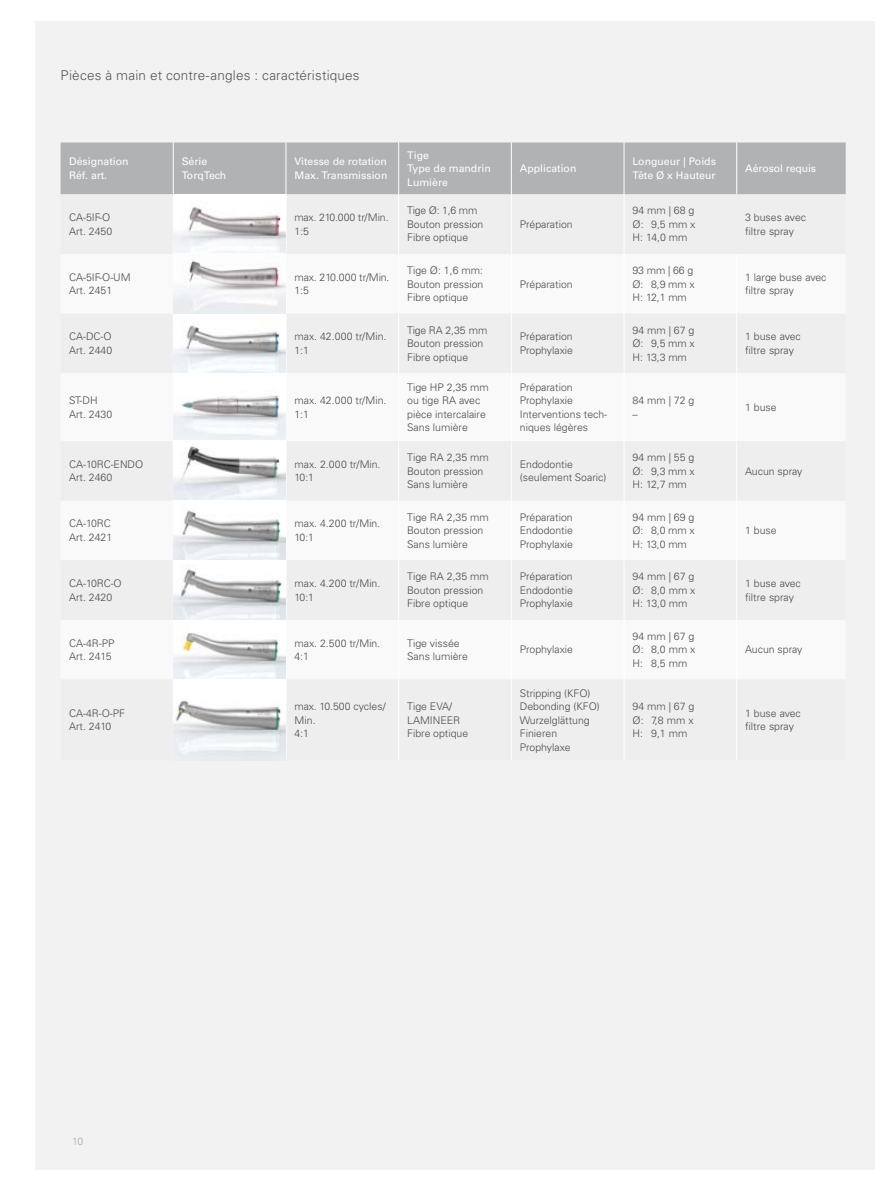
<style>
.page{position:relative;width:893px;height:1191px;background:#fff}
.page>*{position:absolute;margin:0;border:0;box-sizing:border-box;transform-origin:0 0}
.headline_28pt_-_de{font:300 13.5px "Univers LT Pro 45";letter-spacing:.015em;color:#565656}
.Copy{font:300 10.5px/13.5px "Univers LT Pro 45";color:#494948}
.Copyhead{font:10.5px/13.5px "Univers LT Pro 55 Roman";color:#fff}
.Copyhead-2{font:300 10.5px/13.5px "Univers LT Pro 45";color:#494948}
.Copy-2{font:10.5px/13.5px "Univers LT Pro 55 Roman";color:#fff}
.headline_28pt_-_de-2{font:300 10.5px "Univers LT Pro 45";color:#a7a7a8}
</style>
<div class="page">
<div style="left:35px;top:21px;width:840px;height:1148px;background:#f2f2f2"></div>
<div style="left:61px;top:142px;width:785px;height:53px;background:#b1b2b3"></div>
<hr style="left:398px;top:142px;width:1px;height:52px;background:#fff">
<hr style="left:511px;top:142px;width:1px;height:52px;background:#fff">
<hr style="left:624px;top:142px;width:1px;height:52px;background:#fff">
<hr style="left:736px;top:142px;width:1px;height:52px;background:#fff">
<hr style="left:736px;top:254px;width:1px;height:59px;background:#fff">
<hr style="left:736px;top:313px;width:1px;height:60px;background:#fff">
<hr style="left:736px;top:373px;width:1px;height:68px;background:#fff">
<hr style="left:624px;top:441px;width:1px;height:59px;background:#fff">
<hr style="left:736px;top:441px;width:1px;height:59px;background:#fff">
<hr style="left:624px;top:500px;width:1px;height:60px;background:#fff">
<hr style="left:736px;top:500px;width:1px;height:60px;background:#fff">
<hr style="left:624px;top:560px;width:1px;height:60px;background:#fff">
<hr style="left:736px;top:560px;width:1px;height:60px;background:#fff">
<hr style="left:624px;top:620px;width:1px;height:59px;background:#fff">
<hr style="left:736px;top:620px;width:1px;height:59px;background:#fff">
<hr style="left:624px;top:679px;width:1px;height:81px;background:#fff">
<hr style="left:736px;top:679px;width:1px;height:81px;background:#fff">
<hr style="left:286px;top:194px;width:1px;height:60px;background:#fff">
<hr style="left:286px;top:254px;width:1px;height:59px;background:#fff">
<hr style="left:286px;top:313px;width:1px;height:60px;background:#fff">
<hr style="left:286px;top:373px;width:1px;height:68px;background:#fff">
<hr style="left:286px;top:441px;width:1px;height:59px;background:#fff">
<hr style="left:286px;top:500px;width:1px;height:60px;background:#fff">
<hr style="left:286px;top:560px;width:1px;height:60px;background:#fff">
<hr style="left:286px;top:620px;width:1px;height:59px;background:#fff">
<hr style="left:286px;top:679px;width:1px;height:81px;background:#fff">
<hr style="left:173px;top:142px;width:1px;height:52px;background:#fff">
<hr style="left:286px;top:142px;width:1px;height:52px;background:#fff">
<hr style="left:398px;top:194px;width:1px;height:60px;background:#fff">
<hr style="left:398px;top:254px;width:1px;height:59px;background:#fff">
<hr style="left:398px;top:313px;width:1px;height:60px;background:#fff">
<hr style="left:398px;top:373px;width:1px;height:68px;background:#fff">
<hr style="left:398px;top:441px;width:1px;height:59px;background:#fff">
<hr style="left:511px;top:441px;width:1px;height:59px;background:#fff">
<hr style="left:398px;top:500px;width:1px;height:60px;background:#fff">
<hr style="left:511px;top:500px;width:1px;height:60px;background:#fff">
<hr style="left:398px;top:560px;width:1px;height:60px;background:#fff">
<hr style="left:511px;top:560px;width:1px;height:60px;background:#fff">
<hr style="left:398px;top:620px;width:1px;height:59px;background:#fff">
<hr style="left:511px;top:620px;width:1px;height:59px;background:#fff">
<hr style="left:398px;top:679px;width:1px;height:81px;background:#fff">
<hr style="left:511px;top:679px;width:1px;height:81px;background:#fff">
<hr style="left:511px;top:194px;width:1px;height:60px;background:#fff">
<hr style="left:624px;top:194px;width:1px;height:60px;background:#fff">
<hr style="left:511px;top:254px;width:1px;height:59px;background:#fff">
<hr style="left:624px;top:254px;width:1px;height:59px;background:#fff">
<hr style="left:511px;top:313px;width:1px;height:60px;background:#fff">
<hr style="left:624px;top:313px;width:1px;height:60px;background:#fff">
<hr style="left:511px;top:373px;width:1px;height:68px;background:#fff">
<hr style="left:624px;top:373px;width:1px;height:68px;background:#fff">
<div style="left:173px;top:313px;width:113px;height:60px;background:#fff"></div>
<img style="left:173px;top:325px;width:113px;height:48px">
<div style="left:173px;top:373px;width:113px;height:68px;background:#fff"></div>
<img style="left:173px;top:395px;width:113px;height:45px">
<svg style="left:173px;top:441px;width:113px;height:59px"></svg>
<div style="left:173px;top:500px;width:113px;height:60px;background:#fff"></div>
<img style="left:173px;top:510px;width:113px;height:50px">
<div style="left:173px;top:560px;width:113px;height:60px;background:#fff"></div>
<img style="left:173px;top:566px;width:113px;height:54px">
<div style="left:173px;top:620px;width:113px;height:59px;background:#fff"></div>
<img style="left:173px;top:633px;width:113px;height:46px">
<div style="left:173px;top:679px;width:113px;height:81px;background:#fff"></div>
<img style="left:173px;top:700px;width:113px;height:60px">
<div style="left:173px;top:194px;width:113px;height:60px;background:#fff"></div>
<img style="left:173px;top:206px;width:113px;height:107px">
<p class="headline_28pt_-_de" style="left:61px;top:66px;width:301px">Pièces à main et contre-angles : caractéristiques</p>
<p class="Copy-2" style="left:69px;top:154px;width:61px">Désignation<br>Réf. art.</p>
<p class="Copyhead" style="left:182px;top:154px;width:46px">Série<br>TorqTech</p>
<p class="Copyhead" style="left:294px;top:154px;width:94px">Vitesse de rotation<br>Max. Transmission</p>
<p class="Copyhead" style="left:407px;top:148px;width:85px">Tige<br>Type de mandrin<br>Lumière</p>
<p class="Copy" style="left:69px;top:210px;width:45px">CA-5IF-O<br>Art. 2450</p>
<p class="Copyhead-2" style="left:294px;top:210px;width:96px">max. 210.000 tr/Min.<br>1:5</p>
<p class="Copyhead-2" style="left:407px;top:204px;width:78px">Tige Ø: 1,6 mm<br>Bouton pression<br>Fibre optique</p>
<p class="Copy" style="left:69px;top:270px;width:63px">CA-5IF-O-UM<br>Art. 2451</p>
<p class="Copy" style="left:294px;top:270px;width:97px">max. 210.000 tr/Min.<br>1:5</p>
<p class="Copy" style="left:407px;top:263px;width:78px;text-align:justify">Tige Ø: 1,6 mm:<br>Bouton pression Fibre optique</p>
<p class="Copyhead" style="left:520px;top:161px;width:58px">Application</p>
<p class="Copyhead" style="left:632px;top:154px;width:85px">Longueur | Poids<br>Tête Ø x Hauteur</p>
<p class="Copyhead" style="left:745px;top:161px;width:72px">Aérosol requis</p>
<p class="Copyhead-2" style="left:520px;top:217px;width:54px">Préparation</p>
<p class="Copy" style="left:520px;top:277px;width:54px">Préparation</p>
<p class="Copyhead-2" style="left:632px;top:204px;width:64px;text-align:justify">94 mm | 68 g Ø: 9,5 mm x H: 14,0 mm</p>
<p class="Copyhead-2" style="left:745px;top:210px;width:62px">3 buses avec filtre spray</p>
<p class="Copy" style="left:632px;top:263px;width:64px">93 mm | 66 g<br>Ø: 8,9 mm x<br>H: 12,1 mm</p>
<p class="Copy" style="left:745px;top:270px;width:83px">1 large buse avec filtre spray</p>
<p class="Copy" style="left:69px;top:329px;width:45px">CA-DC-O<br>Art. 2440</p>
<p class="Copy" style="left:294px;top:329px;width:93px">max. 42.000 tr/Min.<br>1:1</p>
<p class="Copy" style="left:407px;top:323px;width:82px">Tige RA 2,35 mm<br>Bouton pression<br>Fibre optique</p>
<p class="Copy" style="left:520px;top:329px;width:55px">Préparation<br>Prophylaxie</p>
<p class="Copy" style="left:632px;top:323px;width:64px;text-align:justify">94 mm | 67 g Ø: 9,5 mm x H: 13,3 mm</p>
<p class="Copy" style="left:745px;top:329px;width:57px">1 buse avec filtre spray</p>
<p class="Copy" style="left:69px;top:393px;width:45px">ST-DH<br>Art. 2430</p>
<p class="Copy" style="left:294px;top:393px;width:93px">max. 42.000 tr/Min.<br>1:1</p>
<p class="Copy" style="left:407px;top:380px;width:83px">Tige HP 2,35 mm ou tige RA avec pièce intercalaire<br>Sans lumière</p>
<p class="Copy" style="left:520px;top:380px;width:89px">Préparation<br>Prophylaxie<br>Interventions tech&shy;niques légères</p>
<p class="Copy" style="left:632px;top:393px;width:63px">84 mm | 72 g –</p>
<p class="Copy" style="left:745px;top:400px;width:33px">1 buse</p>
<p class="Copy" style="left:69px;top:457px;width:76px">CA-10RC-ENDO<br>Art. 2460</p>
<p class="Copy" style="left:294px;top:457px;width:88px">max. 2.000 tr/Min.<br>10:1</p>
<p class="Copy" style="left:407px;top:450px;width:83px">Tige RA 2,35 mm<br>Bouton pression<br>Sans lumière</p>
<p class="Copy" style="left:520px;top:457px;width:88px">Endodontie (seulement Soaric)</p>
<p class="Copy" style="left:632px;top:450px;width:64px;text-align:justify">94 mm | 55 g Ø: 9,3 mm x H: 12,7 mm</p>
<p class="Copy" style="left:69px;top:517px;width:45px">CA-10RC<br>Art. 2421</p>
<p class="Copy" style="left:294px;top:517px;width:87px">max. 4.200 tr/Min.<br>10:1</p>
<p class="Copy" style="left:407px;top:510px;width:83px">Tige RA 2,35 mm<br>Bouton pression<br>Sans lumière</p>
<p class="Copy" style="left:520px;top:510px;width:55px;text-align:justify">Préparation Endodontie Prophylaxie</p>
<p class="Copy" style="left:632px;top:510px;width:64px;text-align:justify">94 mm | 69 g Ø: 8,0 mm x H: 13,0 mm</p>
<p class="Copy" style="left:745px;top:464px;width:59px">Aucun spray</p>
<p class="Copy" style="left:745px;top:523px;width:33px">1 buse</p>
<p class="Copy" style="left:69px;top:576px;width:54px">CA-10RC-O<br>Art. 2420</p>
<p class="Copy" style="left:294px;top:576px;width:87px">max. 4.200 tr/Min.<br>10:1</p>
<p class="Copy" style="left:407px;top:569px;width:83px">Tige RA 2,35 mm<br>Bouton pression<br>Fibre optique</p>
<p class="Copy" style="left:520px;top:569px;width:55px;text-align:justify">Préparation Endodontie Prophylaxie</p>
<p class="Copy" style="left:632px;top:569px;width:64px;text-align:justify">94 mm | 67 g Ø: 8,0 mm x H: 13,0 mm</p>
<p class="Copy" style="left:745px;top:576px;width:57px">1 buse avec filtre spray</p>
<p class="Copy" style="left:69px;top:636px;width:47px">CA-4R-PP<br>Art. 2415</p>
<p class="Copy" style="left:294px;top:636px;width:87px">max. 2.500 tr/Min.<br>4:1</p>
<p class="Copy" style="left:407px;top:636px;width:62px">Tige vissée<br>Sans lumière</p>
<p class="Copy" style="left:520px;top:642px;width:55px">Prophylaxie</p>
<p class="Copy" style="left:632px;top:629px;width:64px;text-align:justify">94 mm | 67 g Ø: 8,0 mm x H: 8,5 mm</p>
<p class="Copy" style="left:745px;top:642px;width:59px">Aucun spray</p>
<p class="Copy" style="left:69px;top:706px;width:58px">CA-4R-O-PF<br>Art. 2410</p>
<p class="Copy" style="left:294px;top:699px;width:93px">max. 10.500 cycles/<br>Min.<br>4:1</p>
<p class="Copy" style="left:407px;top:699px;width:63px">Tige EVA/<br>LAMINEER<br>Fibre optique</p>
<p class="Copy" style="left:520px;top:685px;width:81px">Stripping (KFO)<br>Debonding (KFO)<br>Wurzelglättung<br>Finieren<br>Prophylaxe</p>
<p class="Copy" style="left:632px;top:699px;width:63px;text-align:justify">94 mm | 67 g Ø: 7,8 mm x H: 9,1 mm</p>
<p class="Copy" style="left:745px;top:706px;width:57px">1 buse avec filtre spray</p>
<p class="headline_28pt_-_de-2" style="left:72px;top:1134px;width:12px">10</p>
</div>
